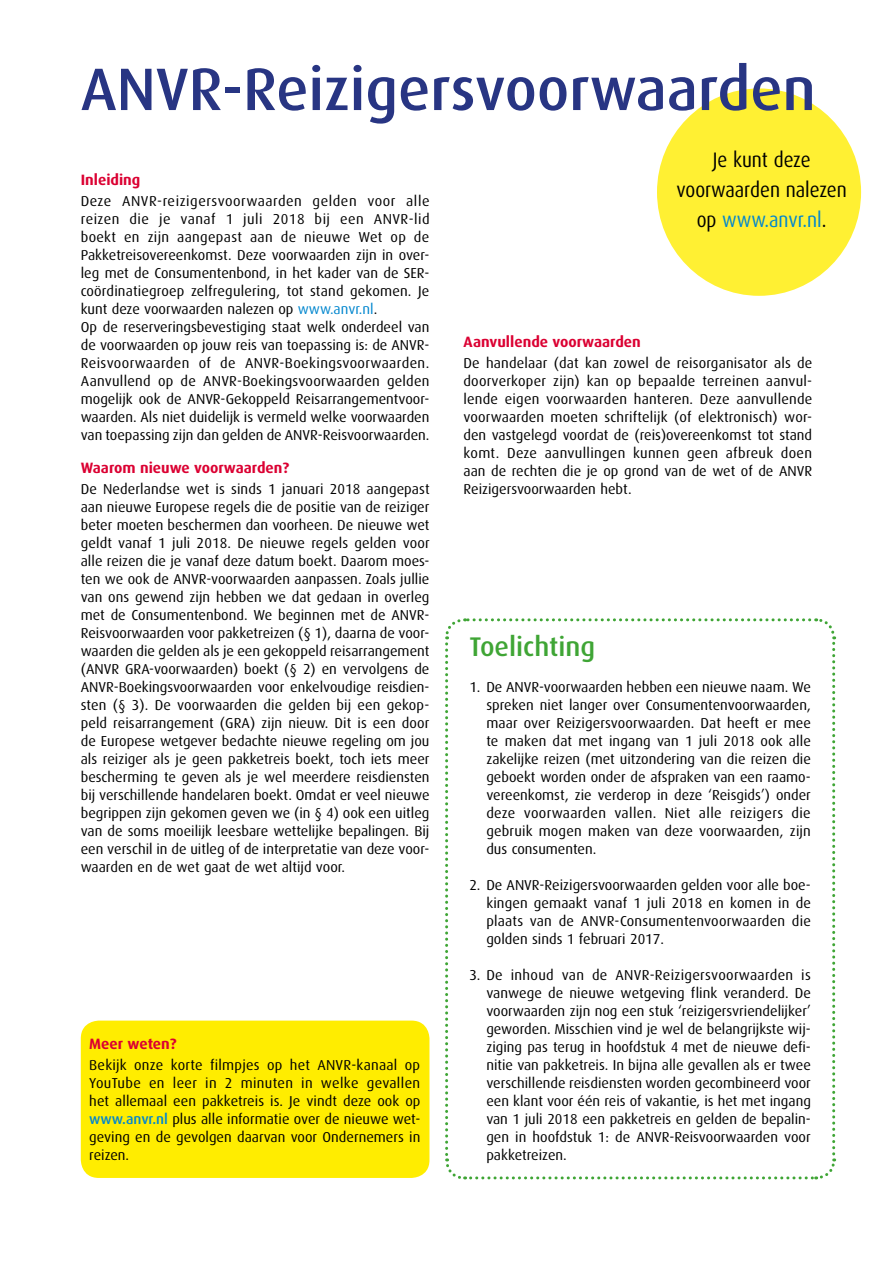
<style>
.page{position:relative;width:893px;height:1263px;background:#fff}
.page>*{position:absolute;margin:0;border:0;box-sizing:border-box;transform-origin:0 0}
.t1{font:500 60px "Dax";color:#283583}
.t2{font:500 27px "Dax";color:#3fa535}
.t3{font:21px/30px "Dax";color:#000;text-align:center;scale:.9 1}
.t4{font:700 15px "Dax";color:#db0032}
.t5{font:14.4px/18px "Dax";color:#000;text-align:justify}
.s1{color:#0086ce}
.s2{font-weight:500;color:#0086ce}
</style>
<div class="page">
<div style="left:81px;top:1020px;width:348px;height:158px;background:#ffed00;border-radius:18px"></div>
<svg style="left:445px;top:618px;width:392px;height:562px"></svg>
<div style="left:657px;top:88px;width:204px;height:208px;background:#fff033;border-radius:50%"></div>
<h1 class="t1" style="left:81px;top:56px;width:736px">ANVR-Reizigersvoorwaarden</h1>
<p class="t4" style="left:81px;top:171px;width:61px">Inleiding</p>
<p class="t5" style="left:81px;top:192px;width:350px;text-align:left">Deze ANVR-reizigersvoorwaarden gelden voor alle reizen die je vanaf 1 juli 2018 bij een ANVR-lid boekt en zijn aangepast aan de nieuwe Wet op de Pakketreisovereenkomst. Deze voorwaarden zijn in over&shy;leg met de Consumentenbond, in het kader van de SER&shy;coördinatiegroep zelfregulering, tot stand gekomen. Je kunt deze voorwaarden nalezen op <span class="s1">www.anvr.nl</span>.<br>Op de reserveringsbevestiging staat welk onderdeel van de voorwaarden op jouw reis van toepassing is: de ANVR-Reisvoorwaarden of de ANVR-Boekingsvoorwaarden.<br>Aanvullend op de ANVR-Boekingsvoorwaarden gelden mogelijk ook de ANVR-Gekoppeld Reisarrangementvoor&shy;waarden. Als niet duidelijk is vermeld welke voorwaarden van toepassing zijn dan gelden de ANVR-Reisvoorwaarden.</p>
<p class="t4" style="left:81px;top:459px;width:210px">Waarom nieuwe voorwaarden?</p>
<p class="t5" style="left:81px;top:480px;width:350px">De Nederlandse wet is sinds 1 januari 2018 aangepast aan nieuwe Europese regels die de positie van de reiziger beter moeten beschermen dan voorheen. De nieuwe wet geldt vanaf 1 juli 2018. De nieuwe regels gelden voor alle reizen die je vanaf deze datum boekt. Daarom moes&shy;ten we ook de ANVR-voorwaarden aanpassen. Zoals jullie van ons gewend zijn hebben we dat gedaan in overleg met de Consumentenbond. We beginnen met de ANVR-Reisvoorwaarden voor pakketreizen (§ 1), daarna de voor&shy;waarden die gelden als je een gekoppeld reisarrangement (ANVR GRA-voorwaarden) boekt (§ 2) en vervolgens de ANVR-Boekingsvoorwaarden voor enkelvoudige reisdien&shy;sten (§ 3). De voorwaarden die gelden bij een gekop&shy;peld reisarrangement (GRA) zijn nieuw. Dit is een door de Europese wetgever bedachte nieuwe regeling om jou als reiziger als je geen pakketreis boekt, toch iets meer bescherming te geven als je wel meerdere reisdiensten bij verschillende handelaren boekt. Omdat er veel nieuwe begrippen zijn gekomen geven we (in § 4) ook een uitleg van de soms moeilijk leesbare wettelijke bepalingen. Bij een verschil in de uitleg of de interpretatie van deze voor&shy;waarden en de wet gaat de wet altijd voor.</p>
<p class="t4" style="left:89px;top:1035px;width:89px">Meer weten?</p>
<p class="t5" style="left:89px;top:1056px;width:333px">Bekijk onze korte filmpjes op het ANVR-kanaal op YouTube en leer in 2 minuten in welke gevallen het allemaal een pakketreis is. Je vindt deze ook op <span class="s2">www.anvr.nl</span> plus alle informatie over de nieuwe wet&shy;geving en de gevolgen daarvan voor Ondernemers in reizen.</p>
<h3 class="t3" style="left:676px;top:145px;width:191px">Je kunt deze voorwaarden nalezen op <span class="s1">www.anvr.nl</span>.</h3>
<p class="t4" style="left:463px;top:333px;width:179px">Aanvullende voorwaarden</p>
<p class="t5" style="left:463px;top:354px;width:350px">De handelaar (dat kan zowel de reisorganisator als de doorverkoper zijn) kan op bepaalde terreinen aanvul&shy;lende eigen voorwaarden hanteren. Deze aanvullende voorwaarden moeten schriftelijk (of elektronisch) wor&shy;den vastgelegd voordat de (reis)overeenkomst tot stand komt. Deze aanvullingen kunnen geen afbreuk doen aan de rechten die je op grond van de wet of de ANVR Reizigersvoorwaarden hebt.</p>
<h2 class="t2" style="left:469px;top:631px;width:127px">Toelichting</h2>
<p class="t5" style="left:486px;top:678px;width:326px;text-indent:-17px">1. De ANVR-voorwaarden hebben een nieuwe naam. We spreken niet langer over Consumentenvoorwaarden, maar over Reizigersvoorwaarden. Dat heeft er mee te maken dat met ingang van 1 juli 2018 ook alle zakelijke reizen (met uitzondering van die reizen die geboekt worden onder de afspraken van een raamo&shy;vereenkomst, zie verderop in deze ‘Reisgids’) onder deze voorwaarden vallen. Niet alle reizigers die gebruik mogen maken van deze voorwaarden, zijn dus consumenten.</p>
<p class="t5" style="left:486px;top:876px;width:326px;text-indent:-17px">2. De ANVR-Reizigersvoorwaarden gelden voor alle boe&shy;kingen gemaakt vanaf 1 juli 2018 en komen in de plaats van de ANVR-Consumentenvoorwaarden die golden sinds 1 februari 2017.</p>
<p class="t5" style="left:486px;top:966px;width:326px;text-indent:-17px">3. De inhoud van de ANVR-Reizigersvoorwaarden is vanwege de nieuwe wetgeving flink veranderd. De voorwaarden zijn nog een stuk ‘reizigersvriendelijker’ geworden. Misschien vind je wel de belangrijkste wij&shy;ziging pas terug in hoofdstuk 4 met de nieuwe defi&shy;nitie van pakketreis. In bijna alle gevallen als er twee verschillende reisdiensten worden gecombineerd voor een klant voor één reis of vakantie, is het met ingang van 1 juli 2018 een pakketreis en gelden de bepalin&shy;gen in hoofdstuk 1: de ANVR-Reisvoorwaarden voor pakketreizen.</p>
</div>
